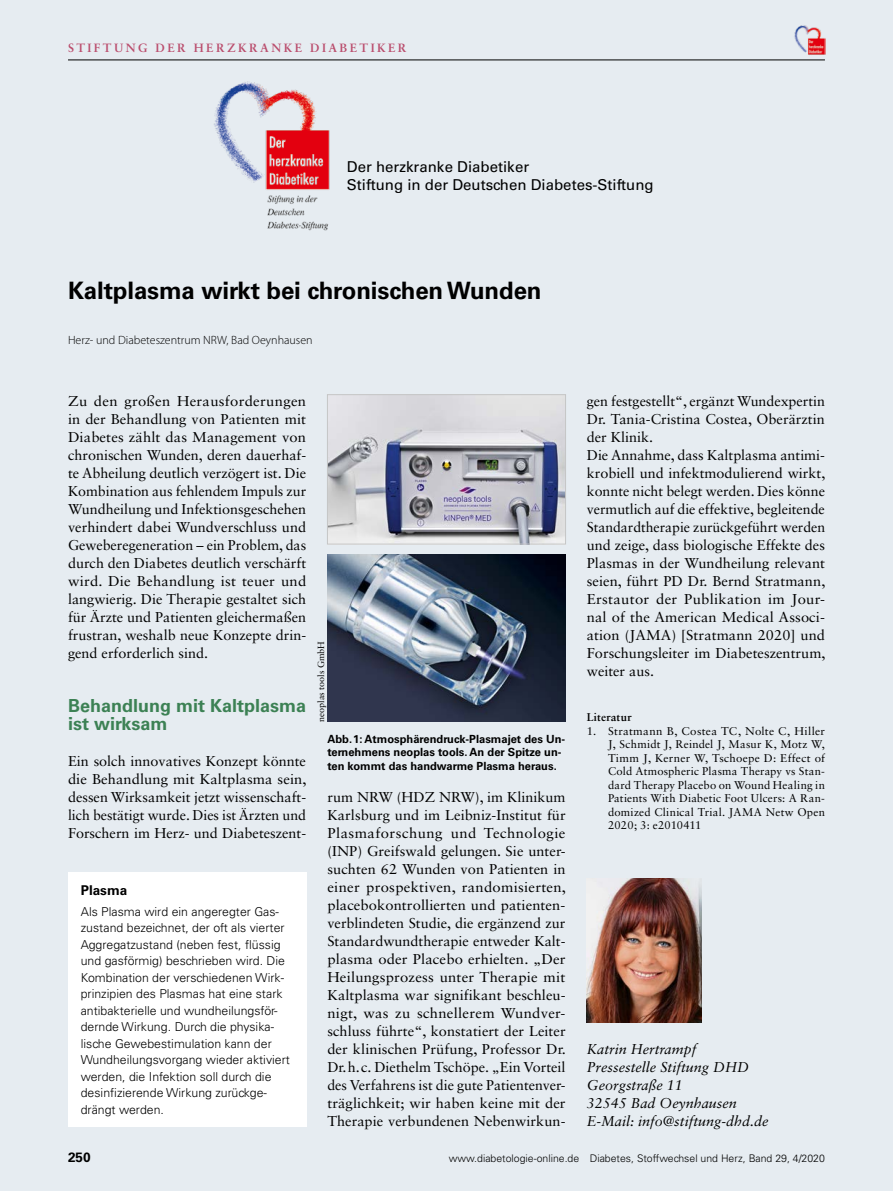
<style>
.page{position:relative;width:893px;height:1191px;background:#e6ecf1}
.page>*{position:absolute;margin:0;border:0;box-sizing:border-box;transform-origin:0 0}
.t1{font:700 24px "Univers LT Std";letter-spacing:-.005em;color:#000}
.t2{font:700 18px/18px "Univers LT Std";color:#3c8154}
.t3{font:15px/18px "Univers LT Std";color:#000}
.t4{font:14.25px/18px "Sabon LT Std";color:#000;text-align:justify}
.t5{font:14.25px/18px "Sabon LT Std";color:#000;text-align:justify;scale:1.04 1}
.t6{font:italic 14.25px/18px "Sabon LT Std";color:#000}
.t7{font:700 13.5px "Univers LT Std";color:#000}
.t8{font:300 12.3px/16.5px "Univers LT Std";color:#000}
.t9{font:300 12px "Myriad Pro";color:#000}
.t10{font:700 12px "Sabon LT Std";letter-spacing:.2em;color:#ba4d6d}
.t11{font:11.25px/13.5px "Sabon LT Std";letter-spacing:.02em;color:#000;text-align:justify}
.t12{font:700 11.25px/13.5px "Univers LT Std";color:#000}
.t13{font:700 11.25px "Sabon LT Std";letter-spacing:.02em;color:#000}
.t14{font:300 10.5px "Univers LT Std";color:#000}
.t15{font:9px "Sabon LT Std";color:#000}
</style>
<div class="page">
<hr style="left:68px;top:60px;width:757px;height:1px;background:#000">
<img style="left:794px;top:25px;width:32px;height:30px">
<img style="left:214px;top:81px;width:116px;height:150px">
<img style="left:587px;top:878px;width:115px;height:144px">
<div style="left:68px;top:872px;width:238px;height:254px;background:#fff"></div>
<img style="left:329px;top:396px;width:235px;height:146px">
<div style="left:327px;top:394px;width:239px;height:150px;border:1px solid #c5c6c6"></div>
<img style="left:327px;top:554px;width:239px;height:167px">
<p class="t10" style="left:68px;top:40px;width:340px">STIFTUNG DER HERZKRANKE DIABETIKER</p>
<p class="t3" style="left:347px;top:158px;width:308px">Der herzkranke Diabetiker<br>Stiftung in der Deutschen Diabetes-Stiftung</p>
<h1 class="t1" style="left:68px;top:277px;width:475px">Kaltplasma wirkt bei chronischen Wunden</h1>
<p class="t9" style="left:68px;top:333px;width:246px">Herz- und Diabeteszentrum NRW, Bad Oeynhausen</p>
<p class="t5" style="left:68px;top:392px;width:231px">Zu den großen Herausforderungen in der Behandlung von Patienten mit Diabetes zählt das Management von chronischen Wunden, deren dauerhaf&shy;te Abheilung deutlich verzögert ist. Die Kombination aus fehlendem Impuls zur Wundheilung und Infektionsgeschehen verhindert dabei Wundverschluss und Geweberegeneration – ein Problem, das durch den Diabetes deutlich verschärft wird. Die Behandlung ist teuer und langwierig. Die Therapie gestaltet sich für Ärzte und Patienten gleichermaßen frustran, weshalb neue Konzepte drin&shy;gend erforderlich sind.</p>
<p class="t2" style="left:68px;top:697px;width:240px">Behandlung mit Kaltplasma ist wirksam</p>
<p class="t4" style="left:68px;top:752px;width:240px">Ein solch innovatives Konzept könnte die Behandlung mit Kaltplasma sein, dessen Wirksamkeit jetzt wissenschaft&shy;lich bestätigt wurde. Dies ist Ärzten und Forschern im Herz- und Diabeteszent-</p>
<p class="t7" style="left:81px;top:882px;width:48px">Plasma</p>
<p class="t8" style="left:81px;top:903px;width:211px">Als Plasma wird ein angeregter Gas&shy;zustand bezeichnet, der oft als vierter Aggregatzustand (neben fest, flüssig und gasförmig) beschrieben wird. Die Kombination der verschiedenen Wirk&shy;prinzipien des Plasmas hat eine stark antibakterielle und wundheilungsför&shy;dernde Wirkung. Durch die physika&shy;lische Gewebestimulation kann der Wundheilungsvorgang wieder aktiviert werden, die Infektion soll durch die desinfizierende Wirkung zurückge&shy;drängt werden.</p>
<p class="t15" style="left:316px;top:721px;width:82px;rotate:-90deg">neoplas tools GmbH</p>
<p class="t12" style="left:327px;top:732px;width:239px">Abb.1: Atmosphärendruck-Plasmajet des Un&shy;ternehmens neoplas tools. An der Spitze un&shy;ten kommt das handwarme Plasma heraus.</p>
<p class="t4" style="left:327px;top:788px;width:240px">rum NRW (HDZ NRW), im Klinikum Karlsburg und im Leibniz-Institut für Plasmaforschung und Technologie (INP) Greifswald gelungen. Sie unter&shy;suchten 62 Wunden von Patienten in einer prospektiven, randomisierten, placebokontrollierten und patienten&shy;verblindeten Studie, die ergänzend zur Standardwundtherapie entweder Kalt&shy;plasma oder Placebo erhielten. „Der Heilungsprozess unter Therapie mit Kaltplasma war signifikant beschleu&shy;nigt, was zu schnellerem Wundver&shy;schluss führte“, konstatiert der Leiter der klinischen Prüfung, Professor Dr.<br>Dr.h.c. Diethelm Tschöpe. „Ein Vorteil des Verfahrens ist die gute Patientenver&shy;träglichkeit; wir haben keine mit der Therapie verbundenen Nebenwirkun-</p>
<p class="t4" style="left:587px;top:392px;width:240px;text-align:left">gen festgestellt“, ergänzt Wundexpertin Dr. Tania-Cristina Costea, Oberärztin der Klinik.<br>Die Annahme, dass Kaltplasma antimi&shy;krobiell und infektmodulierend wirkt, konnte nicht belegt werden. Dies könne vermutlich auf die effektive, begleitende Standardtherapie zurückgeführt werden und zeige, dass biologische Effekte des Plasmas in der Wundheilung relevant seien, führt PD Dr. Bernd Stratmann, Erstautor der Publikation im Jour&shy;nal of the American Medical Associ&shy;ation (JAMA) [Stratmann 2020] und Forschungsleiter im Diabeteszentrum, weiter aus.</p>
<p class="t13" style="left:587px;top:710px;width:46px">Literatur</p>
<p class="t11" style="left:608px;top:724px;width:218px;text-indent:-21px">1. Stratmann B, Costea TC, Nolte C, Hiller J, Schmidt J, Reindel J, Masur K, Motz W, Timm J, Kerner W, Tschoepe D: Effect of Cold Atmospheric Plasma Therapy vs Stan&shy;dard Therapy Placebo on Wound Healing in Patients With Diabetic Foot Ulcers: A Ran&shy;domized Clinical Trial. JAMA Netw Open 2020; 3: e2010411</p>
<p class="t6" style="left:587px;top:1040px;width:183px">Katrin Hertrampf<br>Pressestelle Stiftung DHD<br>Georgstraße 11<br>32545 Bad Oeynhausen<br>E-Mail: info@stiftung-dhd.de</p>
<p class="t7" style="left:68px;top:1149px;width:24px">250</p>
<p class="t14" style="left:449px;top:1152px;width:378px">www.diabetologie-online.de Diabetes, Stoffwechsel und Herz, Band 29, 4/2020</p>
</div>
